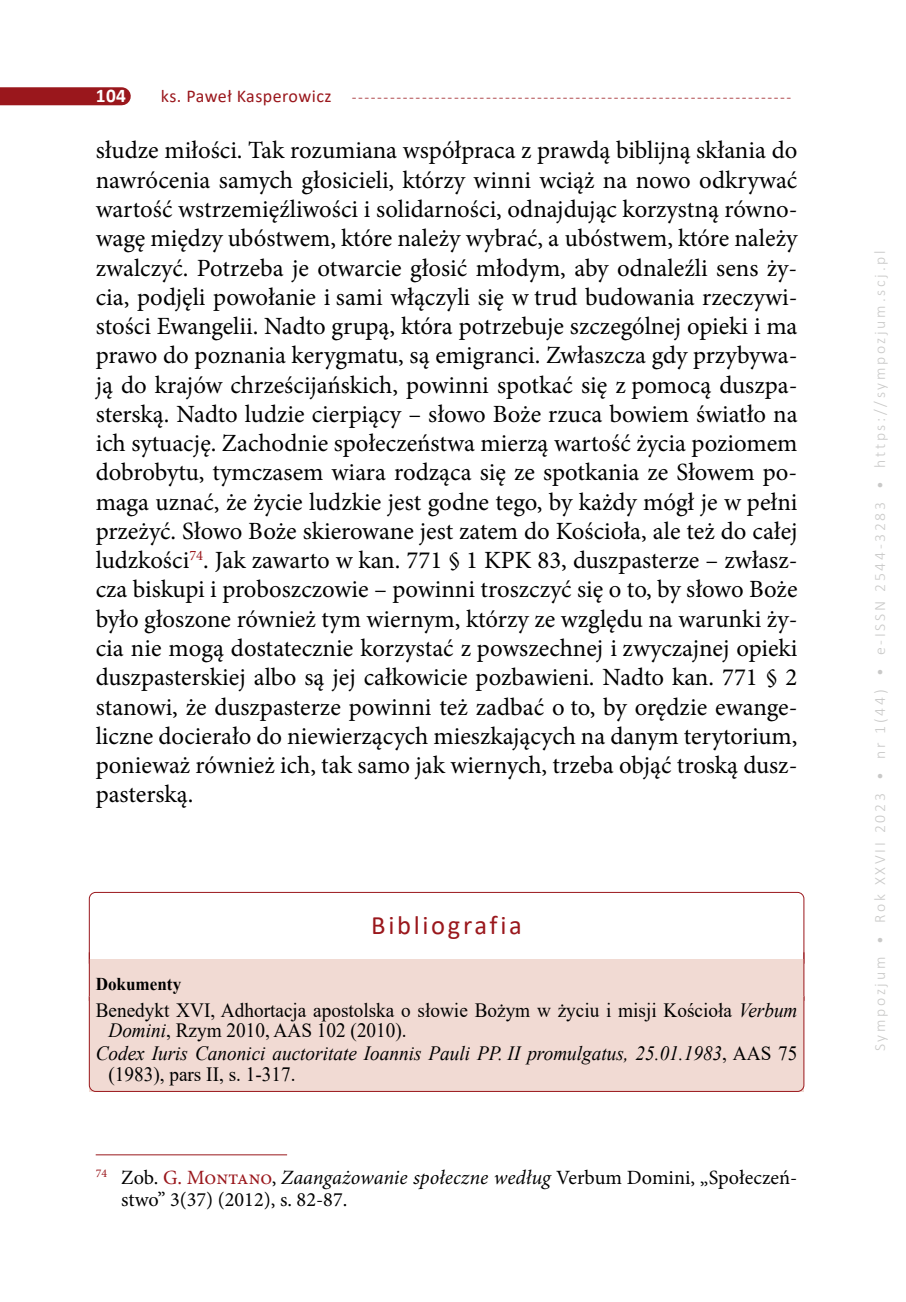
<style>
.page{position:relative;width:906px;height:1302px;background:#fff}
.page>*{position:absolute;margin:0;border:0;box-sizing:border-box;transform-origin:0 0}
.t1{font:26.55px "Calibri";letter-spacing:.1em;color:#9a171c}
.t2{font:24.75px/29.2px "Minion Pro";color:#000;text-align:justify}
.t3{font:20.25px/20.2px "Times New Roman";color:#000;scale:.95 1}
.t4{font:italic 20.25px/20.2px "Times New Roman";color:#000;scale:.95 1}
.t5{font:20.25px/22.5px "Minion Pro";color:#000}
.t6{font:700 19.35px "Calibri";color:#fff}
.t7{font:700 18px "Times New Roman";color:#000;scale:.95 1}
.t8{font:300 15.75px "Calibri";color:#9a171c}
.t9{font:300 15.75px "Calibri";letter-spacing:.17em;color:#c9c9c8}
.s1{font-weight:400;font-size:18px}
.s2{font-style:italic}
.s3{font-style:normal}
.s4{color:#9a171c}
</style>
<div class="page">
<div style="left:0;top:87px;width:122px;height:18px;background:#9a171c"></div>
<svg style="left:89px;top:891px;width:715px;height:60px"></svg>
<div style="left:89px;top:958px;width:715px;height:42px;background:#f1dad3"></div>
<div style="left:89px;top:995px;width:715px;height:96px;background:#f1dad3"></div>
<hr style="left:96px;top:1154px;width:191px;height:1px;background:#9a171c">
<p class="t6" style="left:96px;top:82px;width:32px">104</p>
<p class="t8" style="left:161px;top:87px;width:632px"><span class="s1">ks. Paweł Kasperowicz</span> ---------------------------------------------------------------------</p>
<p class="t2" style="left:96px;top:136px;width:704px">słudze miłości. Tak rozumiana współpraca z prawdą biblijną skłania do nawrócenia samych głosicieli, którzy winni wciąż na nowo odkrywać wartość wstrzemięźliwości i solidarności, odnajdując korzystną równo&shy;wagę między ubóstwem, które należy wybrać, a ubóstwem, które należy zwalczyć. Potrzeba je otwarcie głosić młodym, aby odnaleźli sens ży&shy;cia, podjęli powołanie i sami włączyli się w trud budowania rzeczywi&shy;stości Ewangelii. Nadto grupą, która potrzebuje szczególnej opieki i ma prawo do poznania kerygmatu, są emigranci. Zwłaszcza gdy przybywa&shy;ją do krajów chrześcijańskich, powinni spotkać się z pomocą duszpa&shy;sterską. Nadto ludzie cierpiący – słowo Boże rzuca bowiem światło na ich sytuację. Zachodnie społeczeństwa mierzą wartość życia poziomem dobrobytu, tymczasem wiara rodząca się ze spotkania ze Słowem po&shy;maga uznać, że życie ludzkie jest godne tego, by każdy mógł je w pełni przeżyć. Słowo Boże skierowane jest zatem do Kościoła, ale też do całej ludzkości<sup>74</sup>. Jak zawarto w kan. 771 § 1 KPK 83, duszpasterze – zwłasz&shy;cza biskupi i proboszczowie – powinni troszczyć się o to, by słowo Boże było głoszone również tym wiernym, którzy ze względu na warunki ży&shy;cia nie mogą dostatecznie korzystać z powszechnej i zwyczajnej opieki duszpasterskiej albo są jej całkowicie pozbawieni. Nadto kan. 771 § 2 stanowi, że duszpasterze powinni też zadbać o to, by orędzie ewange&shy;liczne docierało do niewierzących mieszkających na danym terytorium, ponieważ również ich, tak samo jak wiernych, trzeba objąć troską dusz&shy;pasterską.</p>
<p class="t1" style="left:371px;top:906px;width:152px">Bibliografia</p>
<p class="t7" style="left:96px;top:970px;width:91px">Dokumenty</p>
<p class="t3" style="left:108px;top:998px;width:727px;text-indent:-13px">Benedykt XVI, Adhortacja apostolska o słowie Bożym w życiu i misji Kościoła <span class="s2">Verbum<br>Domini</span>, Rzym 2010, AAS 102 (2010).</p>
<p class="t4" style="left:108px;top:1042px;width:727px;text-indent:-13px">Codex Iuris Canonici auctoritate Ioannis Pauli PP. II promulgatus, 25.01.1983<span class="s3">, AAS 75 (1983), pars II, s. 1-317.</span></p>
<p class="t5" style="left:121px;top:1165px;width:678px;text-indent:-26px"><sup>74</sup> Zob. <span class="s4">G. Montano</span>, <span class="s2">Zaangażowanie społeczne według</span> Verbum Domini, „Społeczeń&shy;stwo” 3(37) (2012), s. 82-87.</p>
<p class="t9" style="left:870px;top:1051px;width:802px;rotate:-90deg">Sympozjum • Rok XXVII 2023 • nr 1(44) • e-ISSN 2544-3283 • https://sympozjum.scj.pl</p>
</div>
